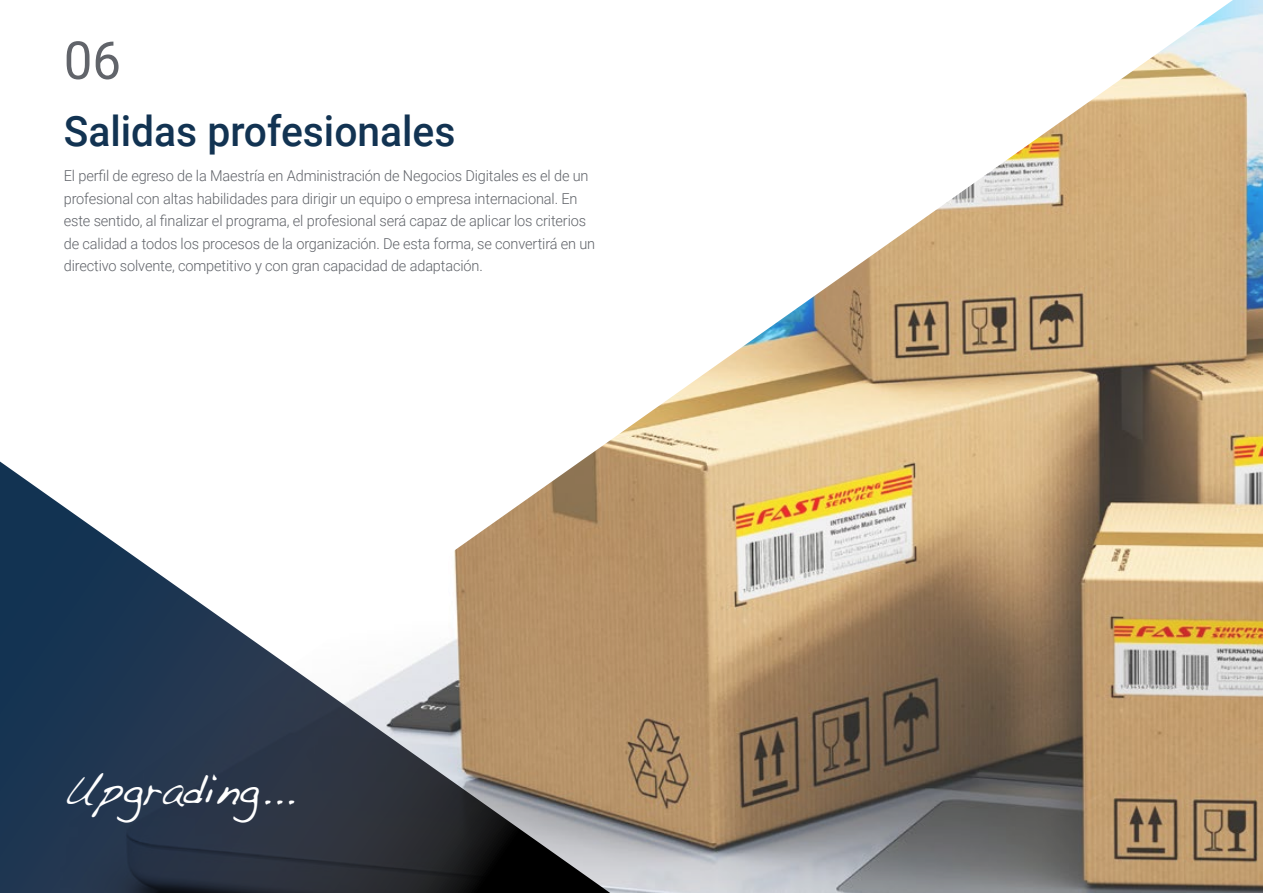
<style>
.page{position:relative;width:1263px;height:893px;background:#fff}
.page>*{position:absolute;margin:0;border:0;box-sizing:border-box;transform-origin:0 0}
.t1{font:52.5px "Roboto";color:#61646a}
.t2{font:45px "Handwriting Dakota";color:#fff}
.t3{font:500 42px "Roboto";color:#123352}
.t4{font:300 15px/22.5px "Roboto";letter-spacing:-.01em;color:#61646a}
</style>
<div class="page">
<img style="left:602px;top:0;width:661px;height:893px">
<svg style="left:0;top:446px;width:640px;height:447px"></svg>
<h1 class="t1" style="left:64px;top:24px;width:59px">06</h1>
<h3 class="t3" style="left:64px;top:102px;width:393px">Salidas profesionales</h3>
<p class="t4" style="left:64px;top:164px;width:533px">El perfil de egreso de la Maestría en Administración de Negocios Digitales es el de un profesional con altas habilidades para dirigir un equipo o empresa internacional. En este sentido, al finalizar el programa, el profesional será capaz de aplicar los criterios de calidad a todos los procesos de la organización. De esta forma, se convertirá en un directivo solvente, competitivo y con gran capacidad de adaptación.</p>
<h2 class="t2" style="left:64px;top:762px;width:232px">Upgrading...</h2>
</div>
